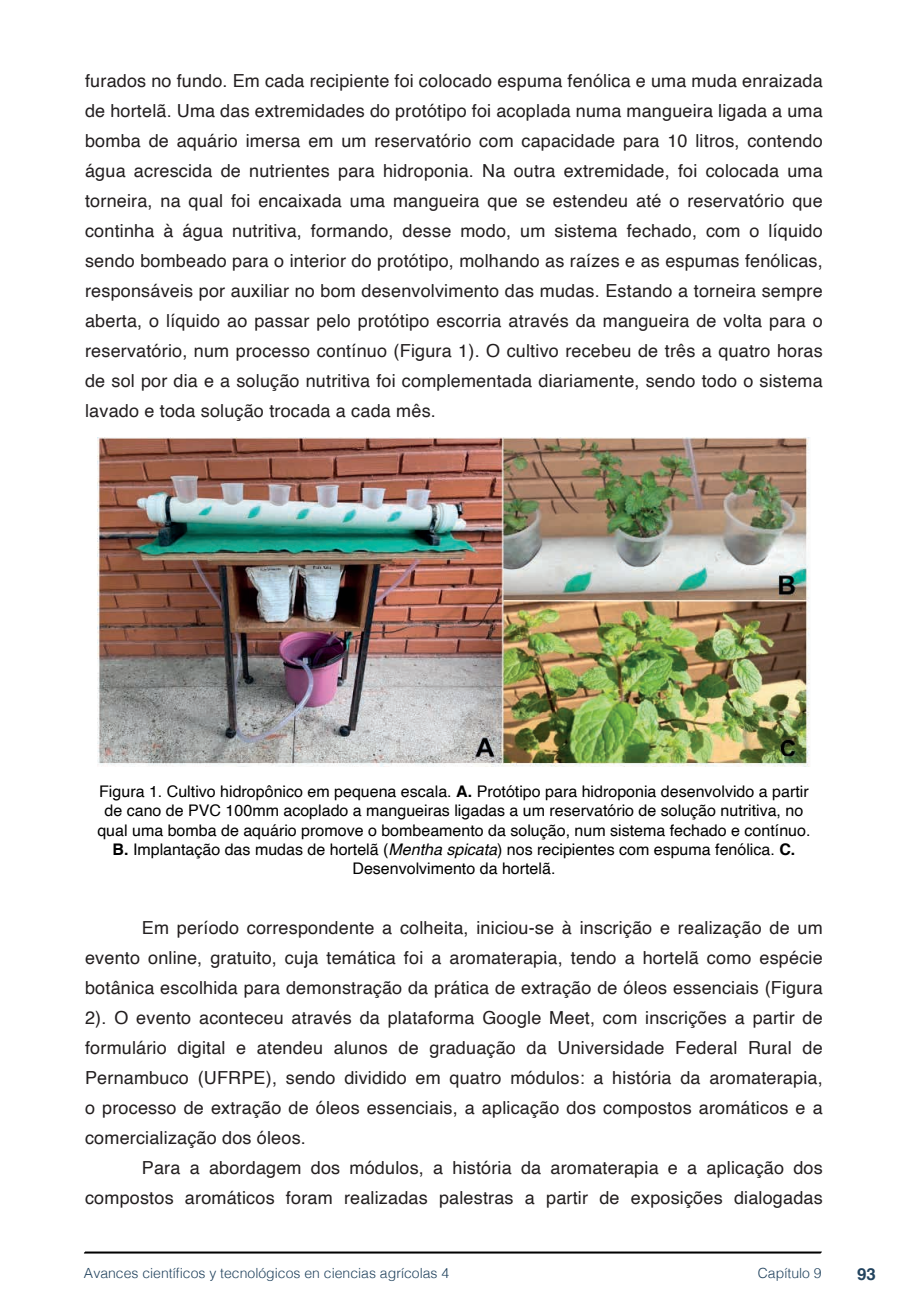
<style>
.page{position:relative;width:908px;height:1304px;background:#fff}
.page>*{position:absolute;margin:0;border:0;box-sizing:border-box;transform-origin:0 0}
.t1{font:18px/30px "Helvetica";letter-spacing:.01em;color:#231f20;text-align:justify}
.t2{font:700 16.8px "Helvetica";color:#23445f}
.t3{font:16px/19.2px "Helvetica";color:#000;text-align:center}
.t4{font:300 14px "Helvetica";color:#23445f}
.s1{font-weight:700}
.s2{font-style:italic}
</style>
<div class="page">
<svg style="left:84px;top:1251px;width:737px;height:3px;background:#515151"></svg>
<img style="left:97px;top:437px;width:713px;height:330px">
<p class="t1" style="left:85px;top:66px;width:738px">furados no fundo. Em cada recipiente foi colocado espuma fenólica e uma muda enraizada de hortelã. Uma das extremidades do protótipo foi acoplada numa mangueira ligada a uma bomba de aquário imersa em um reservatório com capacidade para 10 litros, contendo água acrescida de nutrientes para hidroponia. Na outra extremidade, foi colocada uma torneira, na qual foi encaixada uma mangueira que se estendeu até o reservatório que continha à água nutritiva, formando, desse modo, um sistema fechado, com o líquido sendo bombeado para o interior do protótipo, molhando as raízes e as espumas fenólicas, responsáveis por auxiliar no bom desenvolvimento das mudas. Estando a torneira sempre aberta, o líquido ao passar pelo protótipo escorria através da mangueira de volta para o reservatório, num processo contínuo (Figura 1). O cultivo recebeu de três a quatro horas de sol por dia e a solução nutritiva foi complementada diariamente, sendo todo o sistema lavado e toda solução trocada a cada mês.</p>
<p class="t3" style="left:97px;top:782px;width:714px">Figura 1. Cultivo hidropônico em pequena escala. <span class="s1">A.</span> Protótipo para hidroponia desenvolvido a partir de cano de PVC 100mm acoplado a mangueiras ligadas a um reservatório de solução nutritiva, no qual uma bomba de aquário promove o bombeamento da solução, num sistema fechado e contínuo.<br><span class="s1">B.</span> Implantação das mudas de hortelã (<span class="s2">Mentha spicata</span>) nos recipientes com espuma fenólica. <span class="s1">C.<br></span>Desenvolvimento da hortelã.</p>
<p class="t1" style="left:85px;top:913px;width:738px;text-indent:57px">Em período correspondente a colheita, iniciou-se à inscrição e realização de um evento online, gratuito, cuja temática foi a aromaterapia, tendo a hortelã como espécie botânica escolhida para demonstração da prática de extração de óleos essenciais (Figura 2). O evento aconteceu através da plataforma Google Meet, com inscrições a partir de formulário digital e atendeu alunos de graduação da Universidade Federal Rural de Pernambuco (UFRPE), sendo dividido em quatro módulos: a história da aromaterapia, o processo de extração de óleos essenciais, a aplicação dos compostos aromáticos e a comercialização dos óleos.</p>
<p class="t1" style="left:85px;top:1153px;width:738px;text-align:right">Para a abordagem dos módulos, a história da aromaterapia e a aplicação dos compostos aromáticos foram realizadas palestras a partir de exposições dialogadas</p>
<p class="t4" style="left:84px;top:1261px;width:366px">Avances científicos y tecnológicos en ciencias agrícolas 4</p>
<p class="t4" style="left:757px;top:1261px;width:65px">Capítulo 9</p>
<p class="t2" style="left:856px;top:1264px;width:20px">93</p>
</div>
